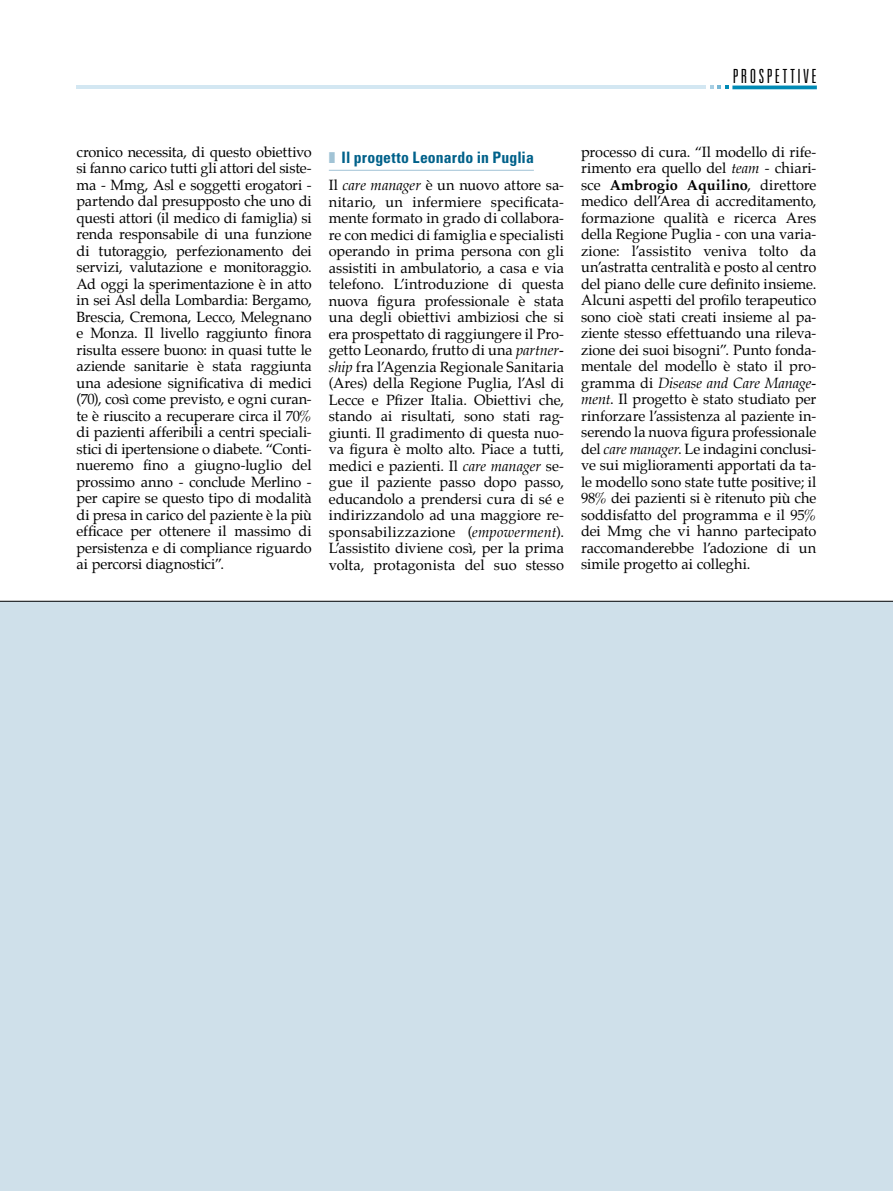
<style>
.page{position:relative;width:893px;height:1191px;background:#fff}
.page>*{position:absolute;margin:0;border:0;box-sizing:border-box;transform-origin:0 0}
.t1{font:300 ultra-condensed 19.5px "Univers";letter-spacing:.13em;color:#000}
.t2{font:700 condensed 15.75px "Univers";letter-spacing:.005em;color:#00618a}
.t3{font:14.55px/16.5px "Palatino";letter-spacing:-.005em;color:#000;text-align:justify}
.s1{color:#a1c3d5}
.s2{font-style:italic}
.s3{font-weight:700}
</style>
<div class="page">
<hr style="left:732px;top:86px;width:85px;height:3px;background:#008ab5">
<svg style="left:710px;top:86px;width:19px;height:3px"></svg>
<hr style="left:77px;top:86px;width:629px;height:3px;background:#d3e7f2">
<hr style="left:329px;top:170px;width:205px;height:1px;background:#a1c3d5">
<div style="left:0;top:601px;width:893px;height:590px;background:#cfe0ea"></div>
<hr style="left:0;top:601px;width:893px;height:1px;background:#000">
<h1 class="t1" style="left:733px;top:66px;width:85px">PROSPETTIVE</h1>
<p class="t3" style="left:77px;top:145px;width:237px">cronico necessita, di questo obiettivo si fanno carico tutti gli attori del siste&shy;ma - Mmg, Asl e soggetti erogatori - partendo dal presupposto che uno di questi attori (il medico di famiglia) si renda responsabile di una funzione di tutoraggio, perfezionamento dei servizi, valutazione e monitoraggio.<br>Ad oggi la sperimentazione è in atto in sei Asl della Lombardia: Bergamo, Brescia, Cremona, Lecco, Melegnano e Monza. Il livello raggiunto finora risulta essere buono: in quasi tutte le aziende sanitarie è stata raggiunta una adesione significativa di medici (70), così come previsto, e ogni curan&shy;te è riuscito a recuperare circa il 70% di pazienti afferibili a centri speciali&shy;stici di ipertensione o diabete. “Conti&shy;nueremo fino a giugno-luglio del prossimo anno - conclude Merlino - per capire se questo tipo di modalità di presa in carico del paziente è la più efficace per ottenere il massimo di persistenza e di compliance riguardo ai percorsi diagnostici”.</p>
<p class="t2" style="left:329px;top:148px;width:207px"><span class="s1">❚</span> Il progetto Leonardo in Puglia</p>
<p class="t3" style="left:329px;top:178px;width:237px">Il <span class="s2">care manager</span> è un nuovo attore sa&shy;nitario, un infermiere specificata&shy;mente formato in grado di collabora&shy;re con medici di famiglia e specialisti operando in prima persona con gli assistiti in ambulatorio, a casa e via telefono. L’introduzione di questa nuova figura professionale è stata una degli obiettivi ambiziosi che si era prospettato di raggiungere il Pro&shy;getto Leonardo, frutto di una <span class="s2">partner&shy;ship</span> fra l’Agenzia Regionale Sanitaria (Ares) della Regione Puglia, l’Asl di Lecce e Pfizer Italia. Obiettivi che, stando ai risultati, sono stati rag&shy;giunti. Il gradimento di questa nuo&shy;va figura è molto alto. Piace a tutti, medici e pazienti. Il <span class="s2">care manager</span> se&shy;gue il paziente passo dopo passo, educandolo a prendersi cura di sé e indirizzandolo ad una maggiore re&shy;sponsabilizzazione (<span class="s2">empowerment</span>).<br>L’assistito diviene così, per la prima volta, protagonista del suo stesso</p>
<p class="t3" style="left:581px;top:145px;width:237px">processo di cura. “Il modello di rife&shy;rimento era quello del <span class="s2">team</span> - chiari&shy;sce <span class="s3">Ambrogio Aquilino</span>, direttore medico dell’Area di accreditamento, formazione qualità e ricerca Ares della Regione Puglia - con una varia&shy;zione: l’assistito veniva tolto da un’astratta centralità e posto al centro del piano delle cure definito insieme.<br>Alcuni aspetti del profilo terapeutico sono cioè stati creati insieme al pa&shy;ziente stesso effettuando una rileva&shy;zione dei suoi bisogni”. Punto fonda&shy;mentale del modello è stato il pro&shy;gramma di <span class="s2">Disease and Care Manage&shy;ment</span>. Il progetto è stato studiato per rinforzare l’assistenza al paziente in&shy;serendo la nuova figura professionale del <span class="s2">care manager</span>. Le indagini conclusi&shy;ve sui miglioramenti apportati da ta&shy;le modello sono state tutte positive; il 98% dei pazienti si è ritenuto più che soddisfatto del programma e il 95% dei Mmg che vi hanno partecipato raccomanderebbe l’adozione di un simile progetto ai colleghi.</p>
</div>
